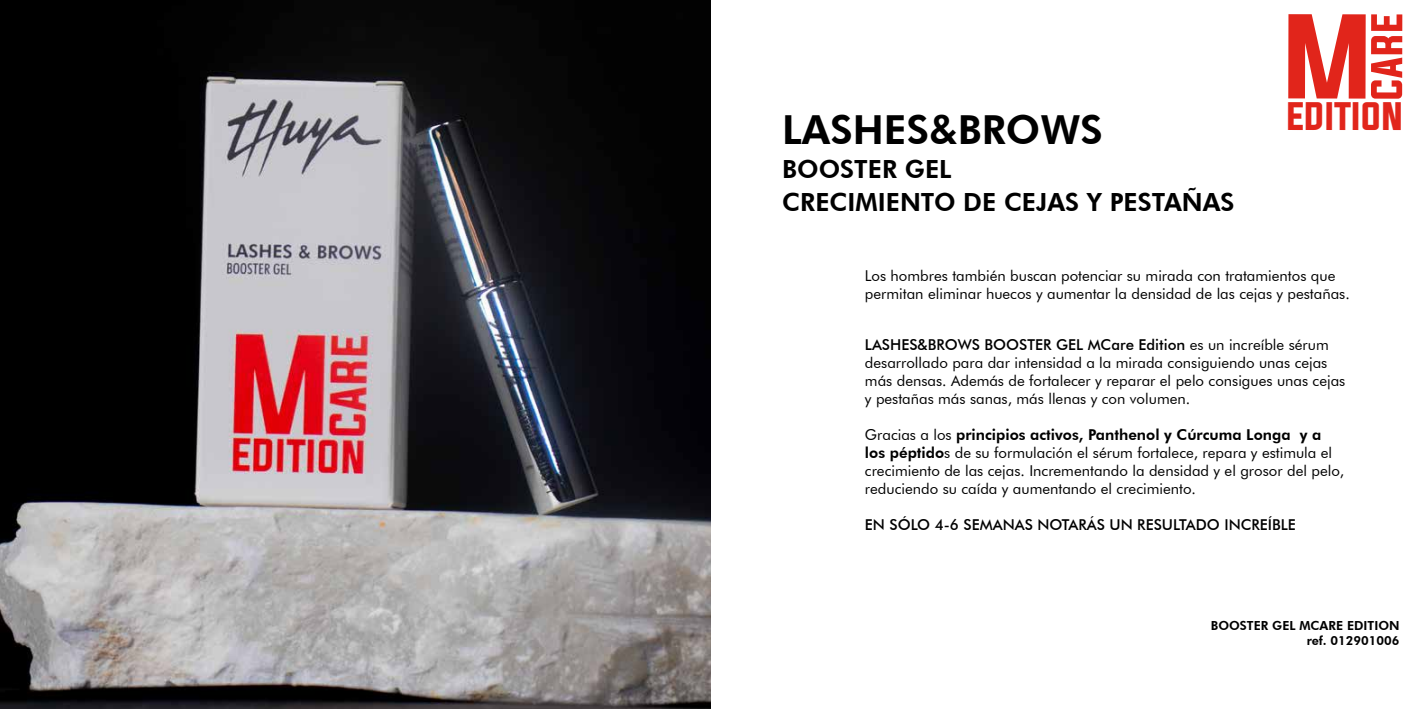
<style>
.page{position:relative;width:1418px;height:709px;background:#fff}
.page>*{position:absolute;margin:0;border:0;box-sizing:border-box;transform-origin:0 0}
.t1{font:800 40px "Futura BT";color:#000}
.t2{font:33.75px "Evogria";letter-spacing:-.005em;color:#e1251b}
.t3{font:800 25px/33.8px "Futura BT";color:#000}
.t4{font:15px/18px "Futura BT";color:#000}
.t5{font:500 15px "Futura BT";color:#000}
.t6{font:800 12.5px/15px "Futura BT";color:#000;text-align:right}
.s1{font-weight:500}
.s2{font-weight:800}
</style>
<div class="page">
<svg style="left:1288px;top:14px;width:114px;height:85px"></svg>
<img style="left:0;top:0;width:710px;height:709px">
<h1 class="t1" style="left:782px;top:105px;width:322px">LASHES&amp;BROWS</h1>
<h3 class="t3" style="left:782px;top:152px;width:454px">BOOSTER GEL<br>CRECIMIENTO DE CEJAS Y PESTAÑAS</h3>
<h2 class="t2" style="left:1286px;top:93px;width:119px">EDITION</h2>
<p class="t4" style="left:865px;top:266px;width:486px">Los hombres también buscan potenciar su mirada con tratamientos que permitan eliminar huecos y aumentar la densidad de las cejas y pestañas.</p>
<p class="t4" style="left:865px;top:335px;width:482px"><span class="s1">LASHES&amp;BROWS BOOSTER GEL MCare Edition</span> es un increíble sérum desarrollado para dar intensidad a la mirada consiguiendo unas cejas más densas. Además de fortalecer y reparar el pelo consigues unas cejas y pestañas más sanas, más llenas y con volumen.</p>
<p class="t4" style="left:865px;top:425px;width:481px">Gracias a los <span class="s2">principios activos, Panthenol y Cúrcuma Longa y a los péptido</span>s de su formulación el sérum fortalece, repara y estimula el crecimiento de las cejas. Incrementando la densidad y el grosor del pelo, reduciendo su caída y aumentando el crecimiento.</p>
<p class="t5" style="left:865px;top:515px;width:432px">EN SÓLO 4-6 SEMANAS NOTARÁS UN RESULTADO INCREÍBLE</p>
<p class="t6" style="left:1210px;top:618px;width:190px">BOOSTER GEL MCARE EDITION ref. 012901006</p>
</div>
